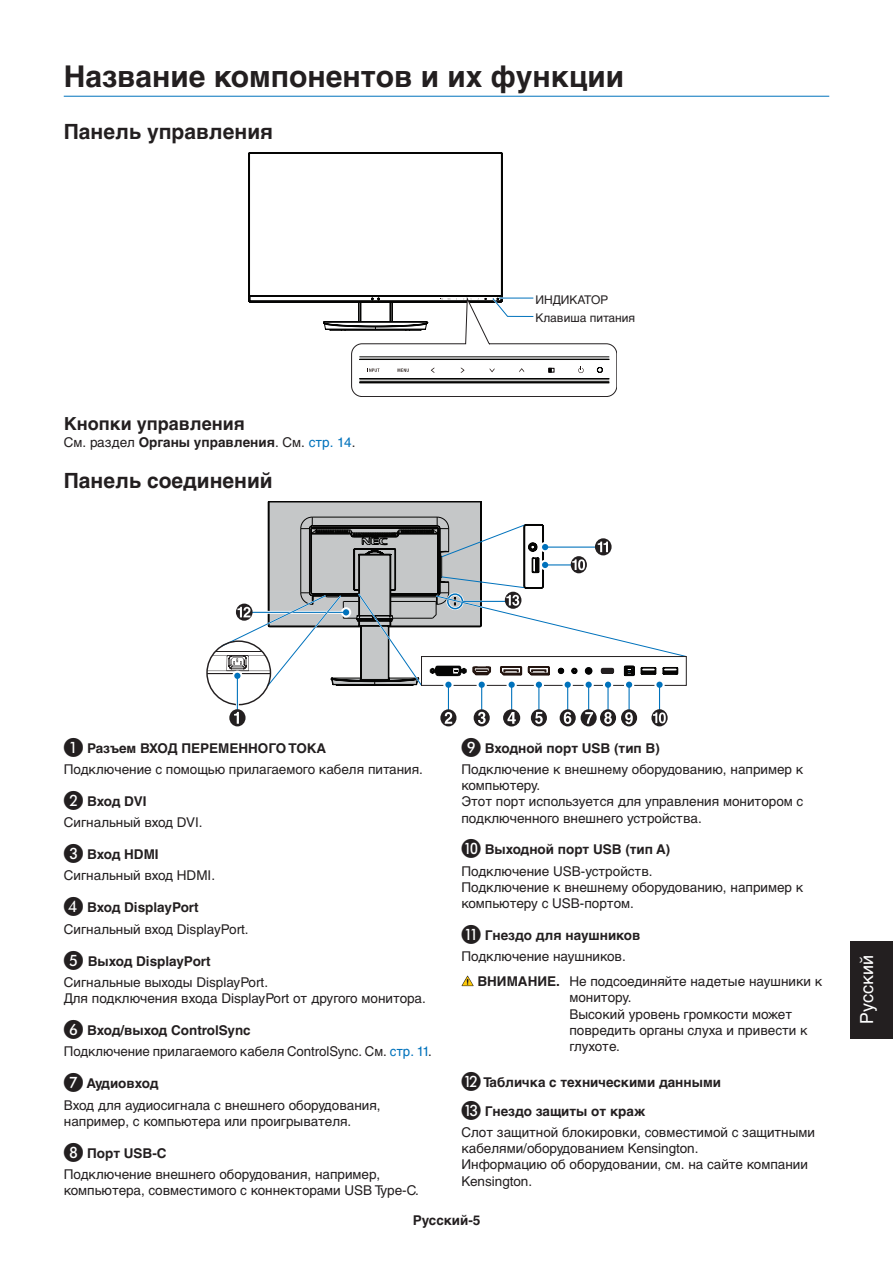
<style>
.page{position:relative;width:893px;height:1263px;background:#fff}
.page>*{position:absolute;margin:0;border:0;box-sizing:border-box;transform-origin:0 0}
.t1{font:700 30px "Helvetica Cyr";color:#231f20}
.t2{font:700 21px "Helvetica Cyr";color:#231f20}
.t3{font:700 18px "Helvetica Cyr";color:#231f20}
.t4{font:18px "Helvetica Cyr Upright";color:#fff}
.t5{font:13.5px/16.2px "Helvetica Cyr Upright";color:#231f20}
.t6{font:700 13.5px/28.5px "Helvetica Cyr";color:#231f20}
.t7{font:12px/18.5px "Helvetica Cyr Upright";color:#231f20}
.s1{font-family:"Helvetica Cyr Upright";font-weight:400}
.s2{font-family:"Helvetica Cyr Upright";font-weight:400;color:#0072bc}
.s3{font-family:"European Pi One";font-weight:400;font-size:19.5px}
.s4{color:#0072bc}
.s5{font-family:"Helvetica Cyr";font-weight:700}
</style>
<div class="page">
<div style="left:850px;top:941px;width:43px;height:97px;background:#231f20"></div>
<hr style="left:64px;top:96px;width:765px;height:1px;background:#0072bc">
<svg style="left:249px;top:153px;width:368px;height:244px"></svg>
<hr style="left:499px;top:297px;width:34px;height:2px;background:#fff">
<hr style="left:499px;top:298px;width:34px;height:1px;background:#0072bc">
<svg style="left:461px;top:976px;width:13px;height:10px"></svg>
<div style="left:229px;top:709px;width:17px;height:17px;background:#231f20;border-radius:50%"></div>
<div style="left:440px;top:709px;width:16px;height:17px;background:#231f20;border-radius:50%"></div>
<div style="left:474px;top:709px;width:16px;height:17px;background:#231f20;border-radius:50%"></div>
<div style="left:503px;top:709px;width:17px;height:17px;background:#231f20;border-radius:50%"></div>
<svg style="left:531px;top:709px;width:16px;height:17px"></svg>
<div style="left:560px;top:709px;width:16px;height:17px;background:#231f20;border-radius:50%"></div>
<svg style="left:600px;top:709px;width:16px;height:17px"></svg>
<div style="left:581px;top:709px;width:16px;height:17px;background:#231f20;border-radius:50%"></div>
<svg style="left:621px;top:709px;width:16px;height:17px"></svg>
<div style="left:651px;top:709px;width:17px;height:17px;background:#231f20;border-radius:50%"></div>
<svg style="left:207px;top:501px;width:480px;height:223px"></svg>
<h1 class="t1" style="left:64px;top:60px;width:562px">Название компонентов и их функции</h1>
<h2 class="t2" style="left:64px;top:120px;width:211px">Панель управления</h2>
<h3 class="t3" style="left:64px;top:413px;width:183px">Кнопки управления</h3>
<p class="t6" style="left:64px;top:428px;width:293px"><span class="s1">См. раздел</span> Органы управления<span class="s1">. См.</span> <span class="s2">стр. 14</span><span class="s1">.</span></p>
<h2 class="t2" style="left:64px;top:468px;width:210px">Панель соединений</h2>
<p class="t7" style="left:535px;top:290px;width:101px">ИНДИКАТОР<br>Клавиша питания</p>
<p class="t6" style="left:64px;top:733px;width:264px"><span class="s3">A</span> Разъем ВХОД ПЕРЕМЕННОГО ТОКА</p>
<p class="t5" style="left:64px;top:761px;width:361px">Подключение с помощью прилагаемого кабеля питания.</p>
<p class="t6" style="left:64px;top:787px;width:84px"><span class="s3">B</span> Вход DVI</p>
<p class="t5" style="left:64px;top:814px;width:140px">Сигнальный вход DVI.</p>
<p class="t6" style="left:64px;top:840px;width:96px"><span class="s3">C</span> Вход HDMI</p>
<p class="t5" style="left:64px;top:868px;width:153px">Сигнальный вход HDMI.</p>
<p class="t6" style="left:64px;top:893px;width:136px"><span class="s3">D</span> Вход DisplayPort</p>
<p class="t5" style="left:64px;top:921px;width:186px">Сигнальный вход DisplayPort.</p>
<p class="t6" style="left:64px;top:946px;width:148px"><span class="s3">E</span> Выход DisplayPort</p>
<p class="t5" style="left:64px;top:974px;width:363px">Сигнальные выходы DisplayPort.<br>Для подключения входа DisplayPort от другого монитора.</p>
<p class="t6" style="left:64px;top:1016px;width:188px"><span class="s3">F</span> Вход/выход ControlSync</p>
<p class="t5" style="left:64px;top:1043px;width:369px">Подключение прилагаемого кабеля ControlSync. См. <span class="s4">стр. 11</span>.</p>
<p class="t6" style="left:64px;top:1069px;width:96px"><span class="s3">G</span> Аудиовход</p>
<p class="t5" style="left:64px;top:1097px;width:318px">Вход для аудиосигнала с внешнего оборудования, например, с компьютера или проигрывателя.</p>
<p class="t6" style="left:64px;top:1139px;width:104px"><span class="s3">H</span> Порт USB-C</p>
<p class="t5" style="left:64px;top:1166px;width:357px">Подключение внешнего оборудования, например, компьютера, совместимого с коннекторами USB Type-C.</p>
<p class="t6" style="left:461px;top:733px;width:200px"><span class="s3">I</span> Входной порт USB (тип B)</p>
<p class="t5" style="left:461px;top:761px;width:343px">Подключение к внешнему оборудованию, например к компьютеру.<br>Этот порт используется для управления монитором с подключенного внешнего устройства.</p>
<p class="t6" style="left:461px;top:835px;width:210px"><span class="s3">J</span> Выходной порт USB (тип A)</p>
<p class="t5" style="left:461px;top:863px;width:343px">Подключение USB-устройств.<br>Подключение к внешнему оборудованию, например к компьютеру с USB-портом.</p>
<p class="t6" style="left:461px;top:921px;width:181px"><span class="s3">K</span> Гнездо для наушников</p>
<p class="t5" style="left:477px;top:944px;width:346px;line-height:24.8px;text-indent:-16px">Подключение наушников.<br><span class="s5">ВНИМАНИЕ.</span> Не подсоединяйте надетые наушники к</p>
<p class="t5" style="left:569px;top:989px;width:240px">монитору.<br>Высокий уровень громкости может повредить органы слуха и привести к глухоте.</p>
<p class="t6" style="left:461px;top:1068px;width:261px"><span class="s3">L</span> Табличка с техническими данными<br><span class="s3">M</span> Гнездо защиты от краж</p>
<p class="t5" style="left:461px;top:1124px;width:355px">Слот защитной блокировки, совместимой с защитными кабелями/оборудованием Kensington.<br>Информацию об оборудовании, см. на сайте компании Kensington.</p>
<p class="t6" style="left:413px;top:1206px;width:69px">Русский-5</p>
<h3 class="t4" style="left:857px;top:1024px;width:70px;rotate:-90deg">Русский</h3>
</div>
